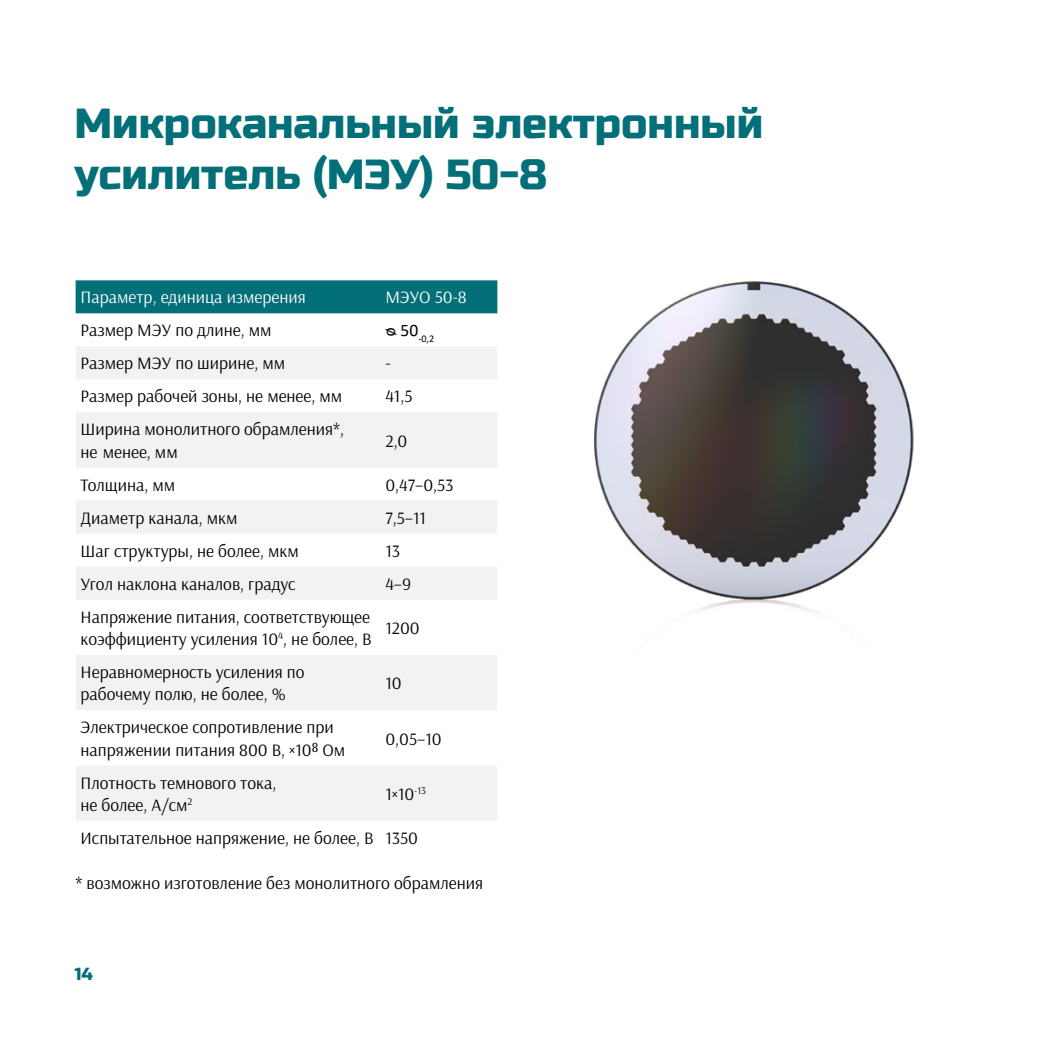
<style>
.page{position:relative;width:1042px;height:1042px;background:#fff}
.page>*{position:absolute;margin:0;border:0;box-sizing:border-box;transform-origin:0 0}
.t1{font:42px/50.4px "Russo One";color:#036f78}
.t2{font:17.5px/22.4px "Arsenal";color:#000}
.t3{font:17.5px "Arsenal";color:#fff}
.t4{font:17.5px "Russo One";color:#036f78}
.t5{font:10.15px "Calibri";color:#000}
</style>
<div class="page">
<div style="left:76px;top:280px;width:421px;height:33px;background:#036f78"></div>
<svg style="left:76px;top:347px;width:421px;height:474px;fill:#f2f2f2"></svg>
<img style="left:593px;top:281px;width:321px;height:365px">
<h1 class="t1" style="left:74px;top:99px;width:690px">Микроканальный электронный усилитель (МЭУ) 50-8</h1>
<p class="t3" style="left:81px;top:287px;width:227px">Параметр, единица измерения</p>
<p class="t3" style="left:385px;top:287px;width:83px">МЭУО 50-8</p>
<p class="t2" style="left:81px;top:319px;width:192px">Размер МЭУ по длине, мм</p>
<p class="t5" style="left:385px;top:332px;width:50px"><sup>ᴓ</sup> <sup>50</sup>-0,2</p>
<p class="t2" style="left:81px;top:352px;width:206px">Размер МЭУ по ширине, мм</p>
<p class="t2" style="left:385px;top:352px;width:7px">-</p>
<p class="t2" style="left:81px;top:385px;width:263px">Размер рабочей зоны, не менее, мм</p>
<p class="t2" style="left:385px;top:385px;width:29px">41,5</p>
<p class="t2" style="left:81px;top:418px;width:265px">Ширина монолитного обрамления*, не менее, мм</p>
<p class="t2" style="left:385px;top:429px;width:24px">2,0</p>
<p class="t2" style="left:81px;top:474px;width:96px">Толщина, мм</p>
<p class="t2" style="left:385px;top:474px;width:70px">0,47–0,53</p>
<p class="t2" style="left:81px;top:507px;width:159px">Диаметр канала, мкм</p>
<p class="t2" style="left:385px;top:507px;width:42px">7,5–11</p>
<p class="t2" style="left:81px;top:540px;width:220px">Шаг структуры, не более, мкм</p>
<p class="t2" style="left:385px;top:540px;width:16px">13</p>
<p class="t2" style="left:81px;top:573px;width:217px">Угол наклона каналов, градус</p>
<p class="t2" style="left:385px;top:573px;width:27px">4–9</p>
<p class="t2" style="left:81px;top:605px;width:293px">Напряжение питания, соответствующее коэффициенту усиления 10<sup>4</sup>, не более, В</p>
<p class="t2" style="left:385px;top:617px;width:36px">1200</p>
<p class="t2" style="left:81px;top:661px;width:225px">Неравномерность усиления по рабочему полю, не более, %</p>
<p class="t2" style="left:385px;top:672px;width:18px">10</p>
<p class="t2" style="left:81px;top:716px;width:266px">Электрическое сопротивление при напряжении питания 800 В, ×10⁸ Ом</p>
<p class="t2" style="left:385px;top:727px;width:58px">0,05–10</p>
<p class="t2" style="left:81px;top:772px;width:197px">Плотность темнового тока, не более, А/см<sup>2</sup></p>
<p class="t2" style="left:385px;top:783px;width:42px">1×10<sup>-13</sup></p>
<p class="t2" style="left:81px;top:827px;width:339px">Испытательное напряжение, не более, В 1350</p>
<p class="t2" style="left:76px;top:872px;width:409px">* возможно изготовление без монолитного обрамления</p>
<p class="t4" style="left:74px;top:963px;width:20px">14</p>
</div>
